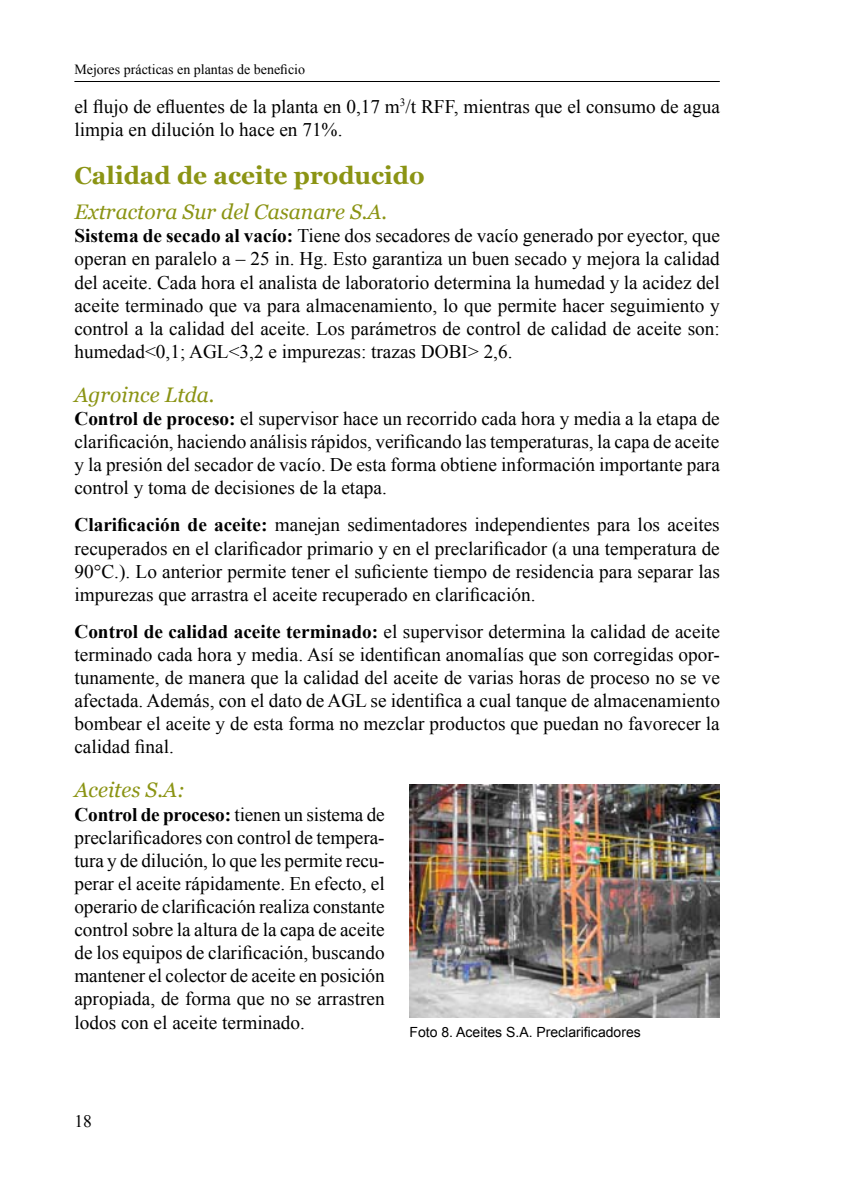
<style>
.page{position:relative;width:844px;height:1191px;background:#fff}
.page>*{position:absolute;margin:0;border:0;box-sizing:border-box;transform-origin:0 0}
.t1{font:700 24.5px "Georgia";color:#8b9414}
.t2{font:italic 21px "Georgia";color:#8b9414}
.t3{font:19.25px/23.1px "Times New Roman";color:#000;text-align:justify}
.t4{font:17.5px "Times New Roman";color:#000}
.t5{font:14px "Times New Roman";color:#000}
.t6{font:14px "Arial";color:#000}
.s1{font-weight:700}
</style>
<div class="page">
<hr style="left:74px;top:81px;width:645px;height:1px;background:#000">
<img style="left:409px;top:784px;width:310px;height:233px">
<p class="t5" style="left:74px;top:60px;width:232px">Mejores prácticas en plantas de beneficio</p>
<p class="t3" style="left:74px;top:94px;width:646px">el flujo de efluentes de la planta en 0,17 m<sup>3</sup>/t RFF, mientras que el consumo de agua limpia en dilución lo hace en 71%.</p>
<p class="t1" style="left:74px;top:162px;width:352px">Calidad de aceite producido</p>
<p class="t2" style="left:74px;top:200px;width:314px">Extractora Sur del Casanare S.A.</p>
<p class="t3" style="left:74px;top:224px;width:646px"><span class="s1">Sistema de secado al vacío:</span> Tiene dos secadores de vacío generado por eyector, que operan en paralelo a – 25 in. Hg. Esto garantiza un buen secado y mejora la calidad del aceite. Cada hora el analista de laboratorio determina la humedad y la acidez del aceite terminado que va para almacenamiento, lo que permite hacer seguimiento y control a la calidad del aceite. Los parámetros de control de calidad de aceite son: humedad&lt;0,1; AGL&lt;3,2 e impurezas: trazas DOBI&gt; 2,6.</p>
<p class="t2" style="left:74px;top:383px;width:141px">Agroince Ltda.</p>
<p class="t3" style="left:74px;top:407px;width:646px"><span class="s1">Control de proceso:</span> el supervisor hace un recorrido cada hora y media a la etapa de clarificación, haciendo análisis rápidos, verificando las temperaturas, la capa de aceite y la presión del secador de vacío. De esta forma obtiene información importante para control y toma de decisiones de la etapa.</p>
<p class="t3" style="left:74px;top:513px;width:646px"><span class="s1">Clarificación de aceite:</span> manejan sedimentadores independientes para los aceites recuperados en el clarificador primario y en el preclarificador (a una temperatura de 90°C.). Lo anterior permite tener el suficiente tiempo de residencia para separar las impurezas que arrastra el aceite recuperado en clarificación.</p>
<p class="t3" style="left:74px;top:619px;width:647px"><span class="s1">Control de calidad aceite terminado:</span> el supervisor determina la calidad de aceite terminado cada hora y media. Así se identifican anomalías que son corregidas opor&shy;tunamente, de manera que la calidad del aceite de varias horas de proceso no se ve afectada. Además, con el dato de AGL se identifica a cual tanque de almacenamiento bombear el aceite y de esta forma no mezclar productos que puedan no favorecer la calidad final.</p>
<p class="t2" style="left:74px;top:778px;width:112px">Aceites S.A:</p>
<p class="t3" style="left:74px;top:802px;width:312px"><span class="s1">Control de proceso:</span> tienen un sistema de preclarificadores con control de tempera&shy;tura y de dilución, lo que les permite recu&shy;perar el aceite rápidamente. En efecto, el operario de clarificación realiza constante control sobre la altura de la capa de aceite de los equipos de clarificación, buscando mantener el colector de aceite en posición apropiada, de forma que no se arrastren lodos con el aceite terminado.</p>
<p class="t6" style="left:409px;top:1023px;width:233px">Foto 8. Aceites S.A. Preclarificadores</p>
<p class="t4" style="left:74px;top:1109px;width:19px">18</p>
</div>
